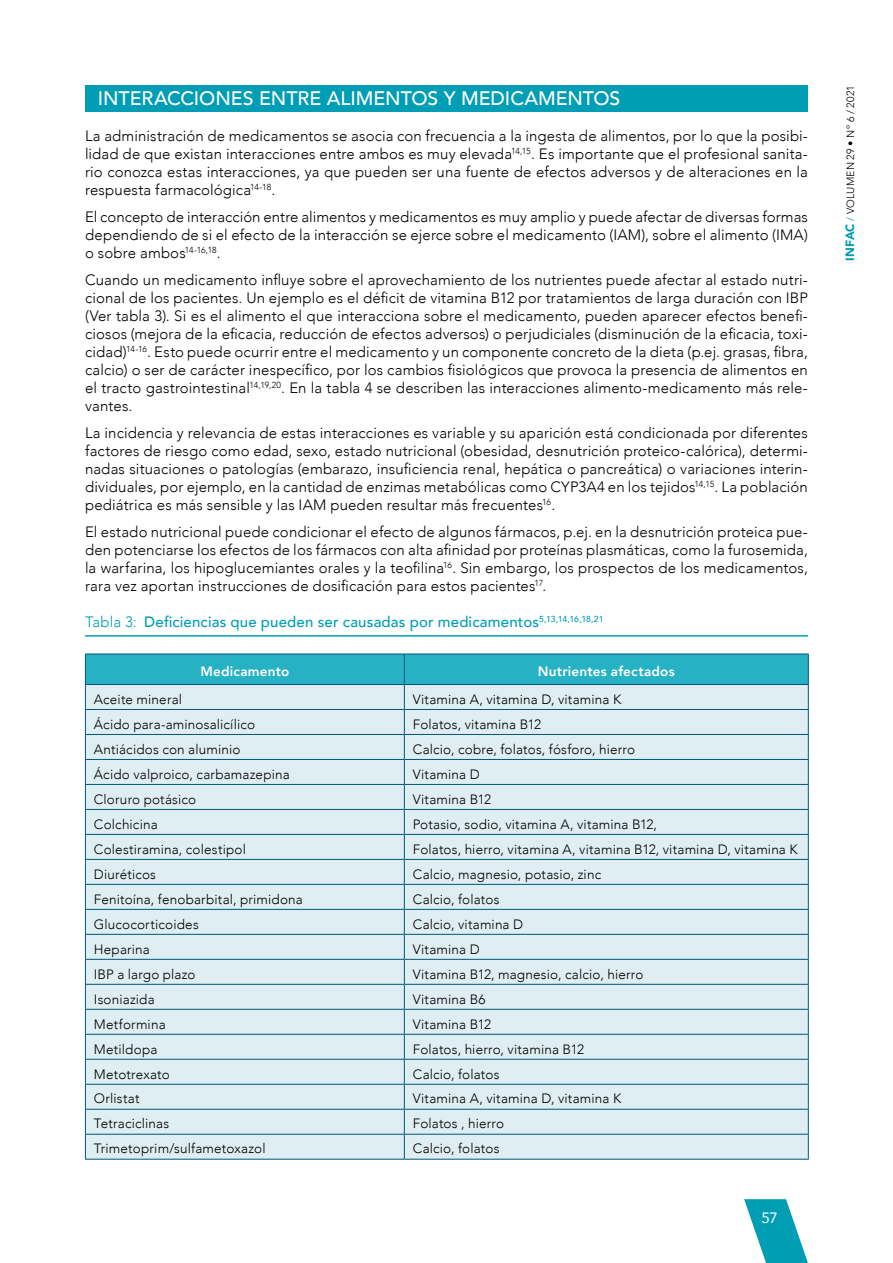
<style>
.page{position:relative;width:893px;height:1263px;background:#fff}
.page>*{position:absolute;margin:0;border:0;box-sizing:border-box;transform-origin:0 0}
.Titulo1{font:500 19.5px "Avenir";letter-spacing:-.005em;color:#fff}
.Texto_general{font:300 15px/18px "Avenir";letter-spacing:.01em;color:#000;text-align:justify}
.TABLA_FIGURA_titulo{font:500 15px "Avenir";letter-spacing:.01em;color:#009eb5}
.t1{font:15px "Avenir";color:#fff}
.TABLA_texto{font:300 13.5px "Avenir";letter-spacing:.01em;color:#000}
.TABLA_cabecera{font:800 13.5px "Avenir";letter-spacing:.015em;color:#fff}
.t2{font:300 10.5px "Avenir";letter-spacing:.02em;color:#000}
.s1{font-weight:300}
.s2{font-weight:900;font-size:12px;color:#009eb5}
.s3{color:#009eb5}
</style>
<div class="page">
<div style="left:85px;top:85px;width:723px;height:26px;background:#009eb5"></div>
<hr style="left:85px;top:635px;width:723px;height:2px;background:#009eb5">
<svg style="left:85px;top:655px;width:724px;height:504px;background:#cbe4ea"></svg>
<hr style="left:85px;top:1159px;width:319px;height:1px;background:#005679">
<hr style="left:404px;top:1159px;width:405px;height:1px;background:#005679">
<hr style="left:85px;top:654px;width:319px;height:1px;background:#005679">
<hr style="left:85px;top:654px;width:1px;height:30px;background:#005679">
<hr style="left:404px;top:654px;width:405px;height:1px;background:#005679">
<hr style="left:808px;top:654px;width:1px;height:30px;background:#005679">
<hr style="left:85px;top:684px;width:319px;height:1px;background:#005679">
<hr style="left:404px;top:684px;width:405px;height:1px;background:#005679">
<svg style="left:744px;top:1199px;width:64px;height:64px"></svg>
<p class="Titulo1" style="left:98px;top:81px;width:524px">INTERACCIONES ENTRE ALIMENTOS Y MEDICAMENTOS</p>
<p class="Texto_general" style="left:85px;top:126px;width:724px">La administración de medicamentos se asocia con frecuencia a la ingesta de alimentos, por lo que la posibi&shy;lidad de que existan interacciones entre ambos es muy elevada<sup>14,15</sup>. Es importante que el profesional sanita&shy;rio conozca estas interacciones, ya que pueden ser una fuente de efectos adversos y de alteraciones en la respuesta farmacológica<sup>14-18</sup>.</p>
<p class="Texto_general" style="left:85px;top:207px;width:724px">El concepto de interacción entre alimentos y medicamentos es muy amplio y puede afectar de diversas formas dependiendo de si el efecto de la interacción se ejerce sobre el medicamento (IAM), sobre el alimento (IMA) o sobre ambos<sup>14-16,18</sup>.</p>
<p class="Texto_general" style="left:85px;top:270px;width:724px">Cuando un medicamento influye sobre el aprovechamiento de los nutrientes puede afectar al estado nutri&shy;cional de los pacientes. Un ejemplo es el déficit de vitamina B12 por tratamientos de larga duración con IBP (Ver tabla 3). Si es el alimento el que interacciona sobre el medicamento, pueden aparecer efectos benefi&shy;ciosos (mejora de la eficacia, reducción de efectos adversos) o perjudiciales (disminución de la eficacia, toxi&shy;cidad)<sup>14-16</sup>. Esto puede ocurrir entre el medicamento y un componente concreto de la dieta (p.ej. grasas, fibra, calcio) o ser de carácter inespecífico, por los cambios fisiológicos que provoca la presencia de alimentos en el tracto gastrointestinal<sup>14,19,20</sup>. En la tabla 4 se describen las interacciones alimento-medicamento más rele&shy;vantes.</p>
<p class="Texto_general" style="left:85px;top:423px;width:724px">La incidencia y relevancia de estas interacciones es variable y su aparición está condicionada por diferentes factores de riesgo como edad, sexo, estado nutricional (obesidad, desnutrición proteico-calórica), determi&shy;nadas situaciones o patologías (embarazo, insuficiencia renal, hepática o pancreática) o variaciones interin&shy;dividuales, por ejemplo, en la cantidad de enzimas metabólicas como CYP3A4 en los tejidos<sup>14,15</sup>. La población pediátrica es más sensible y las IAM pueden resultar más frecuentes<sup>16</sup>.</p>
<p class="Texto_general" style="left:85px;top:522px;width:724px">El estado nutricional puede condicionar el efecto de algunos fármacos, p.ej. en la desnutrición proteica pue&shy;den potenciarse los efectos de los fármacos con alta afinidad por proteínas plasmáticas, como la furosemida, la warfarina, los hipoglucemiantes orales y la teofilina<sup>16</sup>. Sin embargo, los prospectos de los medicamentos, rara vez aportan instrucciones de dosificación para estos pacientes<sup>17</sup>.</p>
<p class="TABLA_FIGURA_titulo" style="left:85px;top:608px;width:520px"><span class="s1">Tabla 3:</span> Deficiencias que pueden ser causadas por medicamentos<sup>5,13,14,16,18,21</sup></p>
<p class="TABLA_cabecera" style="left:200px;top:661px;width:90px">Medicamento</p>
<p class="TABLA_cabecera" style="left:538px;top:661px;width:138px">Nutrientes afectados</p>
<p class="TABLA_texto" style="left:94px;top:691px;width:90px">Aceite mineral</p>
<p class="TABLA_texto" style="left:413px;top:691px;width:210px">Vitamina A, vitamina D, vitamina K</p>
<p class="TABLA_texto" style="left:94px;top:716px;width:163px">Ácido para-aminosalicílico</p>
<p class="TABLA_texto" style="left:413px;top:716px;width:130px">Folatos, vitamina B12</p>
<p class="TABLA_texto" style="left:94px;top:741px;width:148px">Antiácidos con aluminio</p>
<p class="TABLA_texto" style="left:413px;top:741px;width:224px">Calcio, cobre, folatos, fósforo, hierro</p>
<p class="TABLA_texto" style="left:94px;top:766px;width:197px">Ácido valproico, carbamazepina</p>
<p class="TABLA_texto" style="left:413px;top:766px;width:68px">Vitamina D</p>
<p class="TABLA_texto" style="left:94px;top:791px;width:104px">Cloruro potásico</p>
<p class="TABLA_texto" style="left:413px;top:791px;width:80px">Vitamina B12</p>
<p class="TABLA_texto" style="left:94px;top:816px;width:65px">Colchicina</p>
<p class="TABLA_texto" style="left:413px;top:816px;width:246px">Potasio, sodio, vitamina A, vitamina B12,</p>
<p class="TABLA_texto" style="left:94px;top:841px;width:154px">Colestiramina, colestipol</p>
<p class="TABLA_texto" style="left:413px;top:841px;width:386px">Folatos, hierro, vitamina A, vitamina B12, vitamina D, vitamina K</p>
<p class="TABLA_texto" style="left:94px;top:866px;width:64px">Diuréticos</p>
<p class="TABLA_texto" style="left:413px;top:866px;width:190px">Calcio, magnesio, potasio, zinc</p>
<p class="TABLA_texto" style="left:94px;top:891px;width:210px">Fenitoína, fenobarbital, primidona</p>
<p class="TABLA_texto" style="left:413px;top:891px;width:88px">Calcio, folatos</p>
<p class="TABLA_texto" style="left:94px;top:916px;width:106px">Glucocorticoides</p>
<p class="TABLA_texto" style="left:413px;top:916px;width:112px">Calcio, vitamina D</p>
<p class="TABLA_texto" style="left:94px;top:941px;width:57px">Heparina</p>
<p class="TABLA_texto" style="left:413px;top:941px;width:68px">Vitamina D</p>
<p class="TABLA_texto" style="left:94px;top:966px;width:103px">IBP a largo plazo</p>
<p class="TABLA_texto" style="left:413px;top:966px;width:232px">Vitamina B12, magnesio, calcio, hierro</p>
<p class="TABLA_texto" style="left:94px;top:991px;width:62px">Isoniazida</p>
<p class="TABLA_texto" style="left:413px;top:991px;width:74px">Vitamina B6</p>
<p class="TABLA_texto" style="left:94px;top:1016px;width:73px">Metformina</p>
<p class="TABLA_texto" style="left:413px;top:1016px;width:80px">Vitamina B12</p>
<p class="TABLA_texto" style="left:94px;top:1041px;width:65px">Metildopa</p>
<p class="TABLA_texto" style="left:413px;top:1041px;width:173px">Folatos, hierro, vitamina B12</p>
<p class="TABLA_texto" style="left:94px;top:1066px;width:77px">Metotrexato</p>
<p class="TABLA_texto" style="left:413px;top:1066px;width:88px">Calcio, folatos</p>
<p class="TABLA_texto" style="left:94px;top:1091px;width:47px">Orlistat</p>
<p class="TABLA_texto" style="left:413px;top:1091px;width:210px">Vitamina A, vitamina D, vitamina K</p>
<p class="TABLA_texto" style="left:94px;top:1116px;width:77px">Tetraciclinas</p>
<p class="TABLA_texto" style="left:413px;top:1116px;width:93px">Folatos , hierro</p>
<p class="TABLA_texto" style="left:94px;top:1141px;width:173px">Trimetoprim/sulfametoxazol</p>
<p class="TABLA_texto" style="left:413px;top:1141px;width:88px">Calcio, folatos</p>
<p class="t1" style="left:761px;top:1206px;width:18px">57</p>
<p class="t2" style="left:844px;top:261px;width:177px;rotate:-90deg"><span class="s2">INFAC</span> <span class="s3">/</span> VOLUMEN 29 • Nº 6 / 2021</p>
</div>
